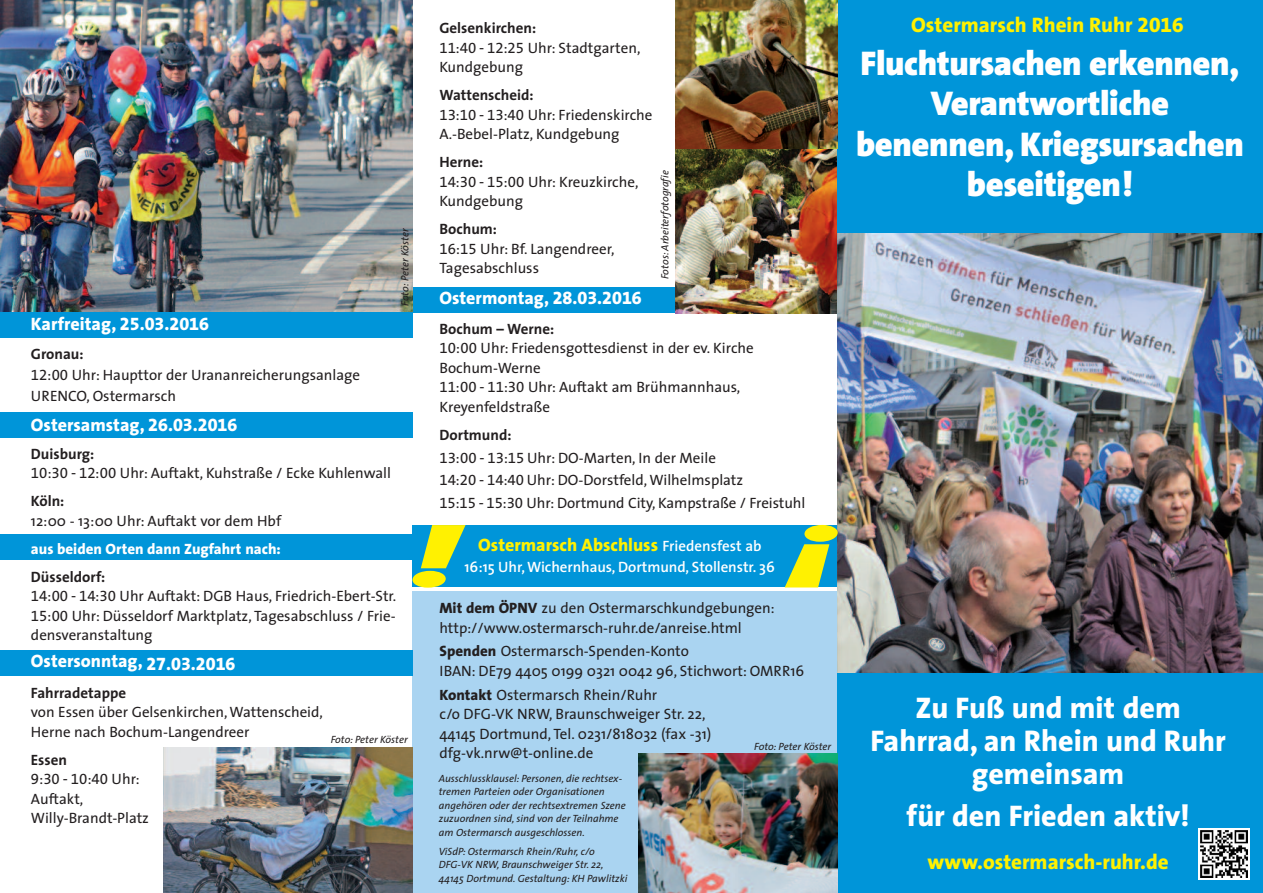
<style>
.page{position:relative;width:1263px;height:893px;background:#fff}
.page>*{position:absolute;margin:0;border:0;box-sizing:border-box;transform-origin:0 0}
.t1{font:900 34.5px/40.5px "The Sans";letter-spacing:-.01em;color:#fff;text-align:center}
.t2{font:800 30px/33px "The Sans";color:#fff;text-align:center}
.t3{font:800 21px "The Sans";color:#fff101}
.t4{font:800 18px "The Sans";color:#fff}
.t5{font:800 18px "The Sans";color:#fff101}
.t6{font:15px/19.5px "The Sans";color:#231f20}
.t7{font:600 15px "The Sans";letter-spacing:-.005em;color:#fff}
.t8{font:800 15px "The Sans";color:#fff}
.t9{font:700 15px "The Sans";color:#231f20}
.t10{font:15px "The Sans Expert";color:#231f20}
.t11{font:italic 10.5px/13.5px "The Sans";color:#231f20}
.s1{font-family:"The Sans Extra Bold Expert";font-weight:400}
.s2{font-weight:700}
.s3{font-family:"The Sans Expert"}
.s4{font-family:"The Sans"}
.s5{font-weight:600;font-size:15px;color:#fff}
.s6{font-weight:800}
</style>
<div class="page">
<div style="left:412px;top:592px;width:426px;height:301px;background:#aad4f1"></div>
<div style="left:412px;top:287px;width:265px;height:25px;background:#0095d9"></div>
<img style="left:675px;top:149px;width:163px;height:164px">
<div style="left:412px;top:525px;width:433px;height:62px;background:#0095d9"></div>
<div style="left:838px;top:0;width:425px;height:893px;background:#0095d9"></div>
<img style="left:838px;top:234px;width:425px;height:439px">
<svg style="left:1198px;top:828px;width:52px;height:51px"></svg>
<img style="left:1201px;top:830px;width:46px;height:47px">
<img style="left:0;top:0;width:412px;height:312px">
<img style="left:164px;top:748px;width:248px;height:145px">
<div style="left:0;top:312px;width:412px;height:25px;background:#0095d9"></div>
<div style="left:0;top:412px;width:412px;height:26px;background:#0095d9"></div>
<div style="left:0;top:534px;width:412px;height:26px;background:#0095d9"></div>
<div style="left:0;top:650px;width:412px;height:25px;background:#0095d9"></div>
<img style="left:675px;top:0;width:163px;height:149px">
<img style="left:638px;top:753px;width:200px;height:140px">
<svg style="left:412px;top:525px;width:53px;height:63px"></svg>
<svg style="left:785px;top:525px;width:53px;height:62px"></svg>
<p class="t11" style="left:399px;top:306px;width:79px;rotate:-90deg">Foto: Peter Köster</p>
<p class="t4" style="left:31px;top:316px;width:180px">Karfreitag, <span class="s1">25.03.2016</span></p>
<p class="t6" style="left:31px;top:345px;width:331px;line-height:21px"><span class="s2">Gronau:<br></span><span class="s3">12:00</span> Uhr: Haupttor der Urananreicherungsanlage<br>URENCO, Ostermarsch</p>
<p class="t4" style="left:31px;top:417px;width:208px">Ostersamstag, <span class="s1">26.03.2016</span></p>
<p class="t6" style="left:31px;top:445px;width:362px"><span class="s2">Duisburg:<br></span><span class="s3">10:30 – 12:00</span> Uhr: Auftakt, Kuhstraße / Ecke Kuhlenwall</p>
<p class="t9" style="left:31px;top:495px;width:35px">Köln:</p>
<p class="t6" style="left:31px;top:512px;width:252px">12:00 - 13:00 Uhr: Auftakt vor dem Hbf</p>
<p class="t8" style="left:31px;top:543px;width:251px">aus beiden Orten dann Zugfahrt nach:</p>
<p class="t6" style="left:31px;top:568px;width:367px"><span class="s2">Düsseldorf:<br></span><span class="s3">14:00 – 14:30</span> Uhr Auftakt: DGB Haus, Friedrich-Ebert-Str.<br><span class="s3">15:00</span> Uhr: Düsseldorf Marktplatz, Tagesabschluss / Frie&shy;densveranstaltung</p>
<p class="t4" style="left:31px;top:653px;width:206px">Ostersonntag, <span class="s1">27.03.2016</span></p>
<p class="t9" style="left:31px;top:687px;width:97px">Fahrradetappe</p>
<p class="t6" style="left:31px;top:704px;width:293px">von Essen über Gelsenkirchen,Wattenscheid,<br>Herne nach Bochum-Langendreer</p>
<p class="t9" style="left:31px;top:754px;width:38px">Essen</p>
<p class="t10" style="left:31px;top:773px;width:110px">9:30 – 10:40 <span class="s4">Uhr:</span></p>
<p class="t6" style="left:31px;top:790px;width:119px">Auftakt,<br>Willy-Brandt-Platz</p>
<p class="t11" style="left:331px;top:733px;width:79px">Foto: Peter Köster</p>
<p class="t6" style="left:439px;top:20px;width:202px"><span class="s2">Gelsenkirchen:<br></span><span class="s3">11:40 – 12:25</span> Uhr: Stadtgarten,<br>Kundgebung</p>
<p class="t6" style="left:439px;top:87px;width:214px"><span class="s2">Wattenscheid:<br></span><span class="s3">13:10 – 13:40</span> Uhr: Friedenskirche<br>A.-Bebel-Platz, Kundgebung</p>
<p class="t6" style="left:439px;top:154px;width:200px"><span class="s2">Herne:<br></span><span class="s3">14:30 – 15:00</span> Uhr: Kreuzkirche,<br>Kundgebung</p>
<p class="t6" style="left:439px;top:221px;width:176px"><span class="s2">Bochum:<br></span><span class="s3">16:15</span> Uhr: Bf. Langendreer,<br>Tagesabschluss</p>
<p class="t4" style="left:439px;top:291px;width:204px">Ostermontag, <span class="s1">28.03.2016</span></p>
<p class="t6" style="left:439px;top:320px;width:316px"><span class="s2">Bochum – Werne:<br></span><span class="s3">10:00</span> Uhr: Friedensgottesdienst in der ev. Kirche<br>Bochum-Werne<br><span class="s3">11:00 – 11:30</span> Uhr: Auftakt am Brühmannhaus,<br>Kreyenfeldstraße</p>
<p class="t6" style="left:439px;top:425px;width:367px;line-height:22.6px"><span class="s2">Dortmund:<br></span><span class="s3">13:00 – 13:15</span> Uhr: DO-Marten, In der Meile<br><span class="s3">14:20 – 14:40</span> Uhr: DO-Dorstfeld,Wilhelmsplatz<br><span class="s3">15:15 – 15:30</span> Uhr: Dortmund City, Kampstraße / Freistuhl</p>
<p class="t5" style="left:478px;top:538px;width:285px">Ostermarsch Abschluss <span class="s5">Friedensfest ab</span></p>
<p class="t7" style="left:465px;top:561px;width:312px">16:15 Uhr,Wichernhaus, Dortmund, Stollenstr. 36</p>
<p class="t6" style="left:439px;top:600px;width:337px"><span class="s6">Mit dem ÖPNV</span> zu den Ostermarschkundgebungen: http://www.ostermarsch-ruhr.de/anreise.html</p>
<p class="t6" style="left:439px;top:643px;width:366px"><span class="s6">Spenden</span> Ostermarsch-Spenden-Konto<br>IBAN: DE79 4405 0199 0321 0042 96, Stichwort: OMRR16</p>
<p class="t6" style="left:439px;top:686px;width:273px"><span class="s6">Kontakt</span> Ostermarsch Rhein/Ruhr<br>c/o DFG-VK NRW, Braunschweiger Str. 22, 44145 Dortmund, Tel. 0231/818032 (fax -31) dfg-vk.nrw@t-online.de</p>
<p class="t11" style="left:439px;top:773px;width:188px">Ausschlussklausel: Personen, die rechtsex&shy;tremen Parteien oder Organisationen angehören oder der rechtsextremen Szene zuzuordnen sind, sind von der Teilnahme am Ostermarsch ausgeschlossen.</p>
<p class="t11" style="left:439px;top:846px;width:190px">ViSdP: Ostermarsch Rhein/Ruhr, c/o<br>DFG-VK NRW, Braunschweiger Str. 22,<br>44145 Dortmund. Gestaltung: KH Pawlitzki</p>
<p class="t11" style="left:659px;top:279px;width:110px;rotate:-90deg">Fotos: Arbeiterfotografie</p>
<p class="t11" style="left:754px;top:741px;width:79px">Foto: Peter Köster</p>
<h3 class="t3" style="left:911px;top:17px;width:274px">Ostermarsch Rhein Ruhr <span class="s1">2016</span></h3>
<h1 class="t1" style="left:856px;top:46px;width:389px">Fluchtursachen erkennen,<br>Verantwortliche benennen, Kriegsursachen beseitigen!</h1>
<h2 class="t2" style="left:870px;top:694px;width:357px">Zu Fuß und mit dem<br>Fahrrad, an Rhein und Ruhr gemeinsam</h2>
<h2 class="t2" style="left:907px;top:802px;width:284px">für den Frieden aktiv!</h2>
<h3 class="t3" style="left:927px;top:853px;width:242px">www.ostermarsch-ruhr.de</h3>
</div>
